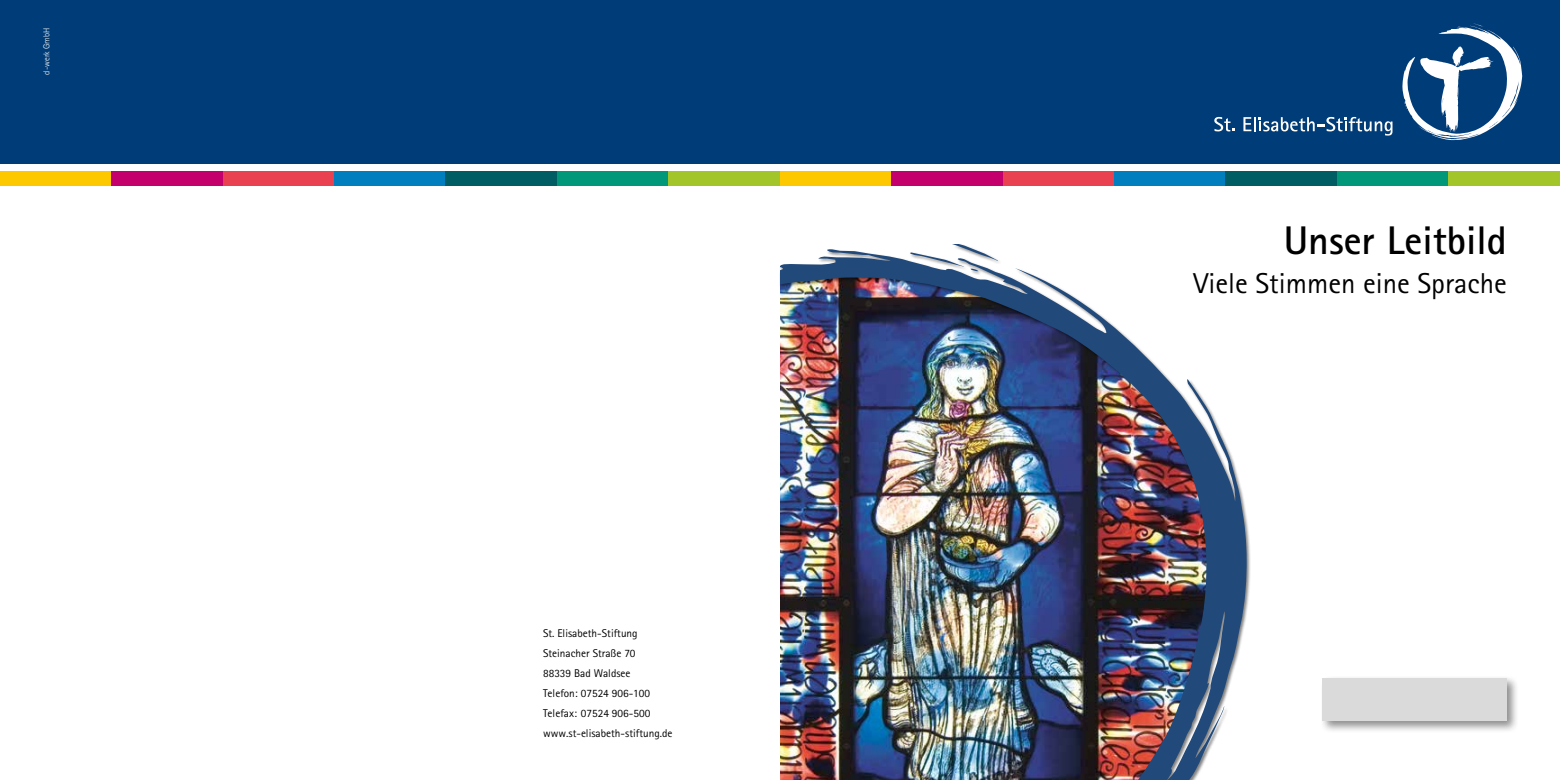
<style>
.page{position:relative;width:1560px;height:780px;background:#fff}
.page>*{position:absolute;margin:0;border:0;box-sizing:border-box;transform-origin:0 0}
.t1{font:700 40px "Rotis SES";color:#000}
.t2{font:28.75px "Rotis SES";color:#000}
.t3{font:11.25px/20px "Rotis SES";color:#000}
.t4{font:300 8.75px "Rotis SES";color:#fff}
</style>
<div class="page">
<div style="left:0;top:0;width:1559px;height:163px;background:#003c78"></div>
<div style="left:780px;top:171px;width:111px;height:15px;background:#fec800"></div>
<div style="left:891px;top:171px;width:111px;height:15px;background:#c3006b"></div>
<div style="left:1002px;top:171px;width:112px;height:15px;background:#e9414f"></div>
<div style="left:1114px;top:171px;width:111px;height:15px;background:#007ebd"></div>
<div style="left:1225px;top:171px;width:111px;height:15px;background:#005d64"></div>
<div style="left:1336px;top:171px;width:112px;height:15px;background:#009878"></div>
<div style="left:1448px;top:171px;width:111px;height:15px;background:#a2c62a"></div>
<div style="left:0;top:171px;width:111px;height:15px;background:#fec800"></div>
<div style="left:111px;top:171px;width:112px;height:15px;background:#c3006b"></div>
<div style="left:223px;top:171px;width:111px;height:15px;background:#e9414f"></div>
<div style="left:334px;top:171px;width:111px;height:15px;background:#007ebd"></div>
<div style="left:445px;top:171px;width:112px;height:15px;background:#005d64"></div>
<div style="left:557px;top:171px;width:111px;height:15px;background:#009878"></div>
<div style="left:668px;top:171px;width:112px;height:15px;background:#a2c62a"></div>
<svg style="left:1214px;top:117px;width:20px;height:14px"></svg>
<svg style="left:1243px;top:117px;width:149px;height:19px"></svg>
<svg style="left:1402px;top:23px;width:119px;height:117px"></svg>
<img style="left:780px;top:249px;width:468px;height:531px">
<svg style="left:909px;top:244px;width:88px;height:27px"></svg>
<div style="left:1319px;top:675px;width:199px;height:57px;background:#000;opacity:.45"></div>
<div style="left:1322px;top:678px;width:184px;height:42px;background:#dadada"></div>
<p class="t4" style="left:42px;top:75px;width:48px;rotate:-90deg">d-werk GmbH</p>
<p class="t3" style="left:543px;top:623px;width:131px">St. Elisabeth-Stiftung<br>Steinacher Straße 70<br>88339 Bad Waldsee<br>Telefon: 07524 906-100<br>Telefax: 07524 906-500 www.st-elisabeth-stiftung.de</p>
<h1 class="t1" style="left:1283px;top:215px;width:224px">Unser Leitbild</h1>
<h2 class="t2" style="left:1193px;top:266px;width:314px">Viele Stimmen eine Sprache</h2>
</div>
